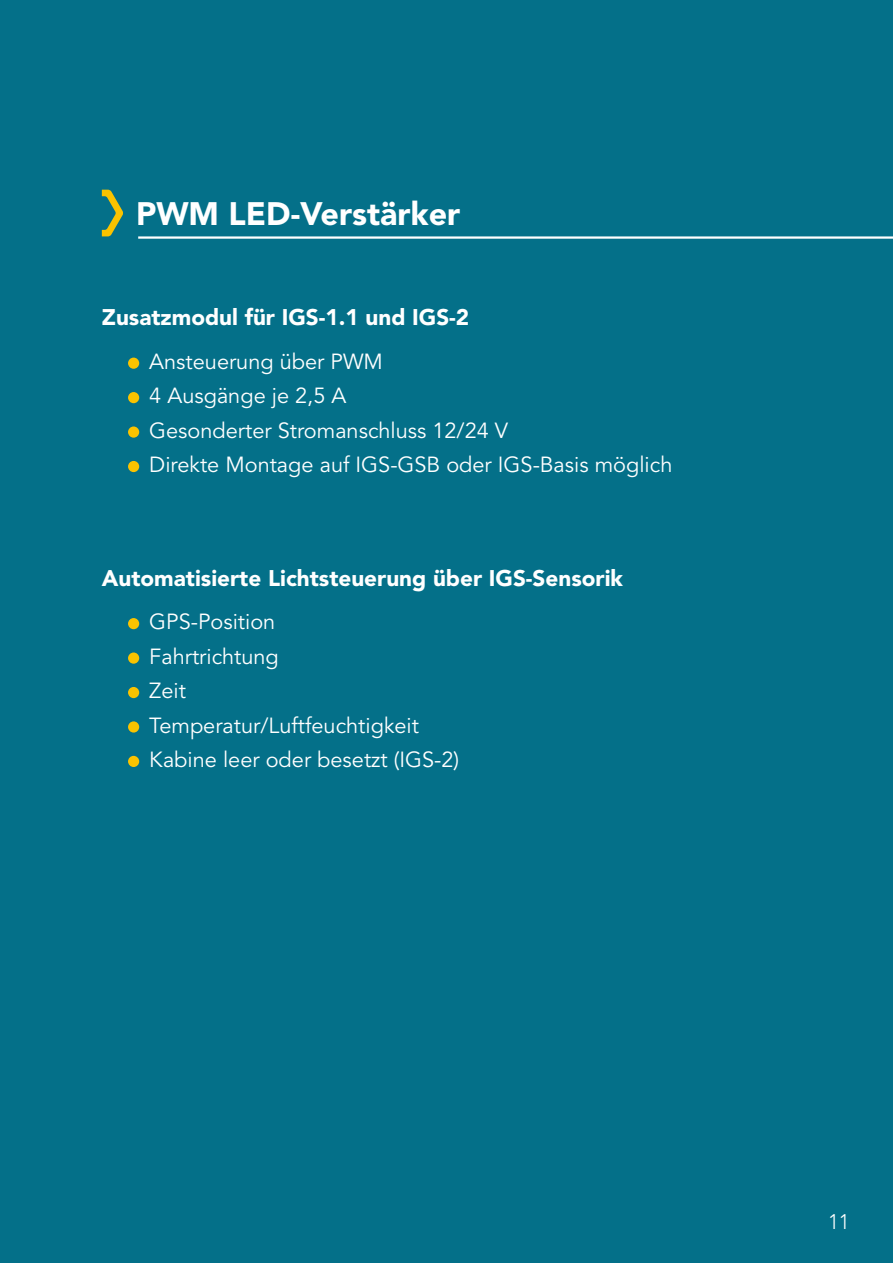
<style>
.page{position:relative;width:893px;height:1263px;background:#047089}
.page>*{position:absolute;margin:0;border:0;box-sizing:border-box;transform-origin:0 0}
.t1{font:900 32.25px "Avenir";color:#fff}
.t2{font:900 22.5px "Avenir";color:#fff}
.t3{font:21.75px/34.5px "Avenir LT Std";color:#fff}
.t4{font:300 21px "Avenir";color:#fff}
</style>
<div class="page">
<svg style="left:102px;top:190px;width:21px;height:46px"></svg>
<div style="left:128px;top:358px;width:11px;height:11px;background:#fac300;border-radius:50%"></div>
<div style="left:128px;top:392px;width:11px;height:11px;background:#fac300;border-radius:50%"></div>
<div style="left:128px;top:426px;width:11px;height:12px;background:#fac300;border-radius:50%"></div>
<div style="left:128px;top:461px;width:11px;height:11px;background:#fac300;border-radius:50%"></div>
<div style="left:128px;top:618px;width:11px;height:11px;background:#fac300;border-radius:50%"></div>
<div style="left:128px;top:652px;width:11px;height:12px;background:#fac300;border-radius:50%"></div>
<div style="left:128px;top:687px;width:11px;height:11px;background:#fac300;border-radius:50%"></div>
<div style="left:128px;top:721px;width:11px;height:11px;background:#fac300;border-radius:50%"></div>
<div style="left:128px;top:756px;width:11px;height:11px;background:#fac300;border-radius:50%"></div>
<hr style="left:138px;top:236px;width:755px;height:3px;background:#fff">
<h1 class="t1" style="left:136px;top:190px;width:326px">PWM LED-Verstärker</h1>
<p class="t2" style="left:102px;top:301px;width:369px">Zusatzmodul für IGS-1.1 und IGS-2</p>
<p class="t3" style="left:149px;top:345px;width:525px">Ansteuerung über PWM<br>4 Ausgänge je 2,5 A<br>Gesonderter Stromanschluss 12/24 V<br>Direkte Montage auf IGS-GSB oder IGS-Basis möglich</p>
<p class="t2" style="left:102px;top:561px;width:523px">Automatisierte Lichtsteuerung über IGS-Sensorik</p>
<p class="t3" style="left:149px;top:605px;width:311px">GPS-Position<br>Fahrtrichtung<br>Zeit<br>Temperatur/Luftfeuchtigkeit<br>Kabine leer oder besetzt (IGS-2)</p>
<p class="t4" style="left:828px;top:1206px;width:23px">11</p>
</div>
